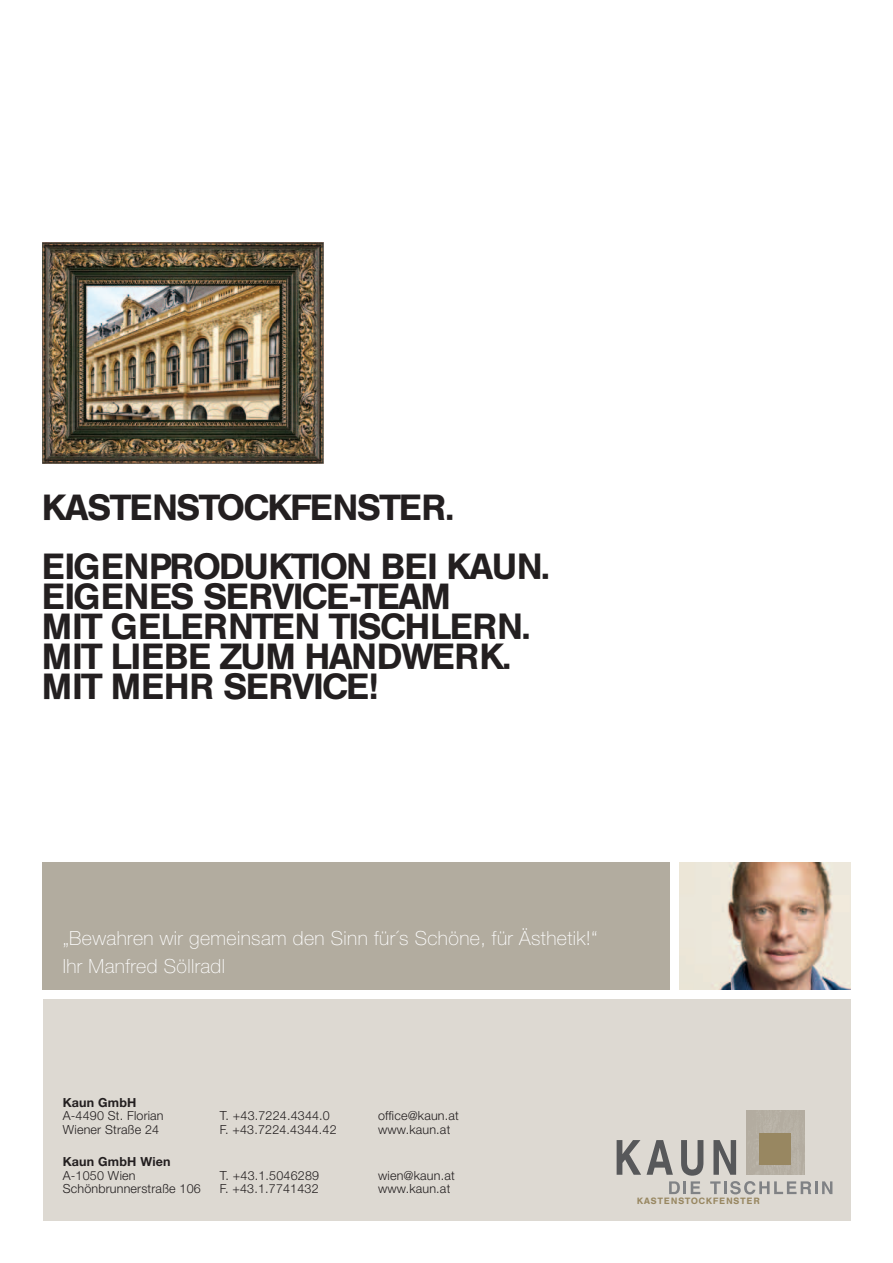
<style>
.page{position:relative;width:893px;height:1263px;background:#fff}
.page>*{position:absolute;margin:0;border:0;box-sizing:border-box;transform-origin:0 0}
.t1{font:500 36.3px/29.8px "HE10";letter-spacing:-.01em;color:#231f20}
.t2{font:100 19.5px/28.5px "Helvetica Neue";letter-spacing:.02em;color:#fff}
.t3{font:300 12.45px/13.5px "Helvetica Neue";letter-spacing:.015em;color:#231f20}
.t4{font:500 9.15px "HE10";letter-spacing:.13em;color:#988761}
.s1{font-weight:700}
</style>
<div class="page">
<div style="left:43px;top:999px;width:807px;height:221px;background:#ddd9d2"></div>
<img style="left:679px;top:862px;width:171px;height:128px">
<div style="left:43px;top:862px;width:627px;height:128px;background:#b2ac9f"></div>
<svg style="left:710px;top:1181px;width:122px;height:13px"></svg>
<div style="left:746px;top:1111px;width:58px;height:64px;background:#b5aea2"></div>
<div style="left:759px;top:1133px;width:32px;height:31px;background:#988761"></div>
<svg style="left:617px;top:1140px;width:86px;height:54px"></svg>
<svg style="left:713px;top:1140px;width:23px;height:35px"></svg>
<img style="left:43px;top:242px;width:280px;height:221px">
<p class="t1" style="left:43px;top:476px;width:508px;line-height:59.8px">KASTENSTOCKFENSTER.<br>EIGENPRODUKTION BEI KAUN.</p>
<p class="t1" style="left:43px;top:581px;width:489px">EIGENES SERVICE-TEAM<br>MIT GELERNTEN TISCHLERN.<br>MIT LIEBE ZUM HANDWERK.<br>MIT MEHR SERVICE!</p>
<p class="t2" style="left:63px;top:923px;width:536px">„Bewahren wir gemeinsam den Sinn für´s Schöne, für Ästhetik!“<br>Ihr Manfred Söllradl</p>
<p class="t3" style="left:63px;top:1095px;width:102px"><span class="s1">Kaun GmbH<br></span>A-4490 St. Florian<br>Wiener Straße 24</p>
<p class="t3" style="left:63px;top:1155px;width:140px"><span class="s1">Kaun GmbH Wien<br></span>A-1050 Wien<br>Schönbrunnerstraße 106</p>
<p class="t3" style="left:220px;top:1109px;width:118px">T. +43.7224.4344.0<br>F. +43.7224.4344.42</p>
<p class="t3" style="left:378px;top:1109px;width:82px">office@kaun.at www.kaun.at</p>
<p class="t3" style="left:220px;top:1168px;width:101px">T. +43.1.5046289<br>F. +43.1.7741432</p>
<p class="t3" style="left:378px;top:1168px;width:78px">wien@kaun.at www.kaun.at</p>
<p class="t4" style="left:637px;top:1195px;width:124px">KASTENSTOCKFENSTER</p>
</div>
